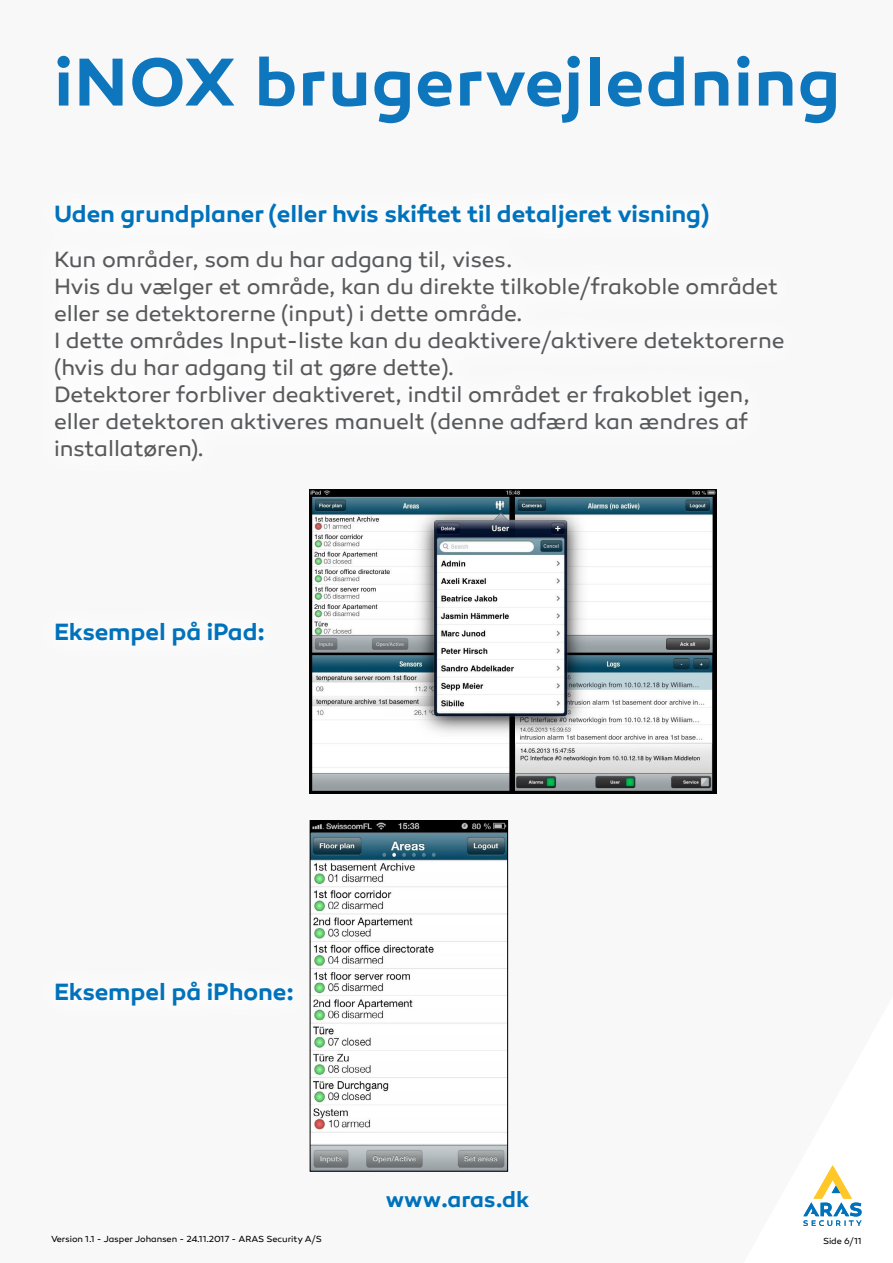
<style>
.page{position:relative;width:893px;height:1263px;background:#fff}
.page>*{position:absolute;margin:0;border:0;box-sizing:border-box;transform-origin:0 0}
.t1{font:600 69px "Canaro";letter-spacing:.015em;color:#0d76bd}
.t2{font:600 24px "Canaro";letter-spacing:-.005em;color:#0072bc}
.t3{font:22.5px/27px "Canaro";letter-spacing:-.005em;color:#58595b}
.t4{font:600 22.5px "Canaro";color:#0072bc}
.t5{font:9px "Canaro";letter-spacing:-.005em;color:#000}
</style>
<div class="page">
<svg style="left:803px;top:1165px;width:58px;height:61px"></svg>
<img style="left:312px;top:822px;width:194px;height:347px">
<div style="left:310px;top:820px;width:198px;height:351px;border:1px solid #000"></div>
<div style="left:28px;top:596px;width:262px;height:76px;background:#f8f8f9"></div>
<img style="left:310px;top:489px;width:406px;height:305px">
<h1 class="t1" style="left:54px;top:40px;width:787px">iNOX brugervejledning</h1>
<p class="t2" style="left:54px;top:199px;width:657px">Uden grundplaner (eller hvis skiftet til detaljeret visning)</p>
<p class="t3" style="left:54px;top:246px;width:732px">Kun områder, som du har adgang til, vises.<br>Hvis du vælger et område, kan du direkte tilkoble/frakoble området eller se detektorerne (input) i dette område.<br>I dette områdes Input-liste kan du deaktivere/aktivere detektorerne (hvis du har adgang til at gøre dette).<br>Detektorer forbliver deaktiveret, indtil området er frakoblet igen, eller detektoren aktiveres manuelt (denne adfærd kan ændres af installatøren).</p>
<p class="t2" style="left:54px;top:617px;width:213px">Eksempel på iPad:</p>
<p class="t2" style="left:54px;top:977px;width:241px">Eksempel på iPhone:</p>
<p class="t4" style="left:386px;top:1186px;width:145px">www.aras.dk</p>
<p class="t5" style="left:51px;top:1234px;width:273px">Version 1.1 - Jasper Johansen - 24.11.2017 - ARAS Security A/S</p>
<p class="t5" style="left:823px;top:1236px;width:40px">Side 6/11</p>
</div>
